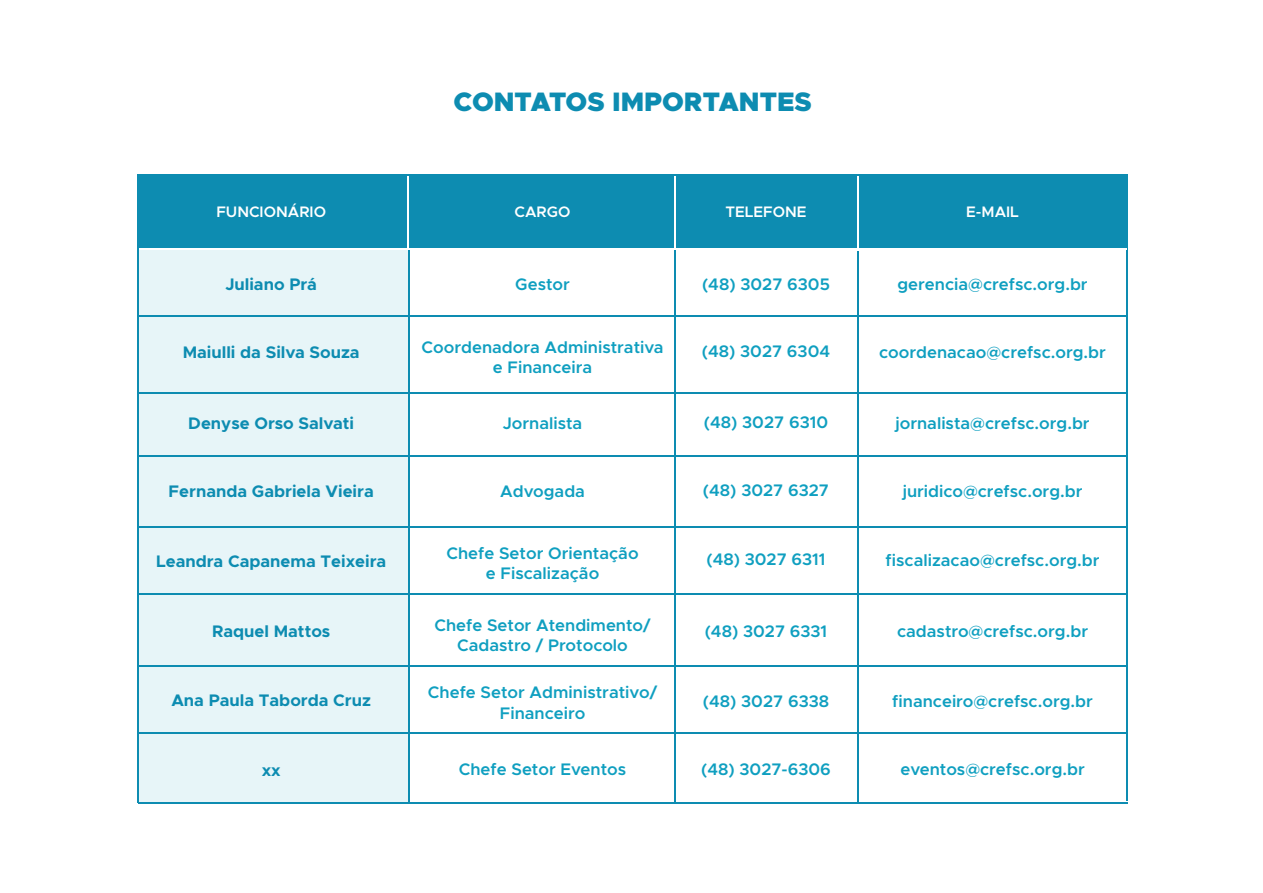
<style>
.page{position:relative;width:1263px;height:893px;background:#fff}
.page>*{position:absolute;margin:0;border:0;box-sizing:border-box;transform-origin:0 0}
.t1{font:900 26.85px "Metropolis";color:#0d8cb1}
.t2{font:600 16.8px/20.1px "Metropolis";color:#0f9fc0;text-align:center}
.t3{font:700 16.8px "Metropolis";color:#0d8cb1}
.t4{font:600 15.3px "Metropolis";color:#fff}
</style>
<div class="page">
<div style="left:138px;top:247px;width:272px;height:557px;background:#e7f5f8"></div>
<div style="left:139px;top:175px;width:987px;height:74px;background:#0d8cb1"></div>
<hr style="left:674px;top:174px;width:1px;height:76px;background:#fff">
<hr style="left:407px;top:174px;width:2px;height:76px;background:#fff">
<hr style="left:137px;top:174px;width:2px;height:628px;background:#0d8cb1">
<hr style="left:857px;top:174px;width:2px;height:76px;background:#fff">
<hr style="left:674px;top:250px;width:1px;height:552px;background:#0d8cb1">
<hr style="left:408px;top:250px;width:2px;height:552px;background:#0d8cb1">
<hr style="left:857px;top:251px;width:2px;height:551px;background:#0d8cb1">
<hr style="left:1126px;top:175px;width:2px;height:625px;background:#0d8cb1">
<hr style="left:137px;top:526px;width:991px;height:1px;background:#0d8cb1">
<hr style="left:137px;top:593px;width:991px;height:1px;background:#0d8cb1">
<hr style="left:137px;top:456px;width:991px;height:1px;background:#0d8cb1">
<hr style="left:137px;top:392px;width:991px;height:2px;background:#0d8cb1">
<hr style="left:137px;top:315px;width:991px;height:2px;background:#0d8cb1">
<hr style="left:139px;top:248px;width:987px;height:2px;background:#fff">
<hr style="left:138px;top:174px;width:989px;height:2px;background:#0d8cb1">
<hr style="left:137px;top:665px;width:991px;height:2px;background:#0d8cb1">
<hr style="left:137px;top:732px;width:991px;height:2px;background:#0d8cb1">
<hr style="left:138px;top:802px;width:989px;height:2px;background:#0d8cb1">
<h1 class="t1" style="left:453px;top:85px;width:360px">CONTATOS IMPORTANTES</h1>
<p class="t4" style="left:216px;top:203px;width:111px">FUNCIONÁRIO</p>
<p class="t4" style="left:515px;top:203px;width:57px">CARGO</p>
<p class="t4" style="left:725px;top:203px;width:83px">TELEFONE</p>
<p class="t4" style="left:966px;top:203px;width:54px">E-MAIL</p>
<p class="t3" style="left:225px;top:273px;width:93px">Juliano Prá</p>
<p class="t2" style="left:515px;top:274px;width:56px">Gestor</p>
<p class="t2" style="left:702px;top:274px;width:129px">(48) 3027 6305</p>
<p class="t2" style="left:897px;top:274px;width:192px">gerencia@crefsc.org.br</p>
<p class="t3" style="left:183px;top:342px;width:179px">Maiulli da Silva Souza</p>
<p class="t2" style="left:422px;top:337px;width:243px">Coordenadora Administrativa e Financeira</p>
<p class="t2" style="left:702px;top:342px;width:130px">(48) 3027 6304</p>
<p class="t2" style="left:879px;top:342px;width:228px">coordenacao@crefsc.org.br</p>
<p class="t3" style="left:188px;top:413px;width:167px">Denyse Orso Salvati</p>
<p class="t2" style="left:503px;top:413px;width:81px">Jornalista</p>
<p class="t2" style="left:704px;top:413px;width:126px">(48) 3027 6310</p>
<p class="t2" style="left:895px;top:413px;width:196px">jornalista@crefsc.org.br</p>
<p class="t3" style="left:169px;top:481px;width:207px">Fernanda Gabriela Vieira</p>
<p class="t2" style="left:500px;top:481px;width:86px">Advogada</p>
<p class="t2" style="left:703px;top:480px;width:128px">(48) 3027 6327</p>
<p class="t2" style="left:903px;top:481px;width:181px">juridico@crefsc.org.br</p>
<p class="t3" style="left:156px;top:551px;width:232px">Leandra Capanema Teixeira</p>
<p class="t3" style="left:212px;top:621px;width:120px">Raquel Mattos</p>
<p class="t3" style="left:171px;top:690px;width:201px">Ana Paula Taborda Cruz</p>
<p class="t2" style="left:446px;top:543px;width:194px">Chefe Setor Orientação e Fiscalização</p>
<p class="t2" style="left:434px;top:615px;width:218px">Chefe Setor Atendimento/<br>Cadastro / Protocolo</p>
<p class="t2" style="left:428px;top:683px;width:231px">Chefe Setor Administrativo/<br>Financeiro</p>
<p class="t2" style="left:706px;top:549px;width:121px">(48) 3027 6311</p>
<p class="t2" style="left:705px;top:621px;width:124px">(48) 3027 6331</p>
<p class="t2" style="left:703px;top:691px;width:128px">(48) 3027 6338</p>
<p class="t2" style="left:886px;top:550px;width:215px">fiscalizacao@crefsc.org.br</p>
<p class="t2" style="left:897px;top:621px;width:192px">cadastro@crefsc.org.br</p>
<p class="t2" style="left:892px;top:691px;width:202px">financeiro@crefsc.org.br</p>
<p class="t3" style="left:262px;top:759px;width:20px">xx</p>
<p class="t2" style="left:459px;top:759px;width:169px">Chefe Setor Eventos</p>
<p class="t2" style="left:701px;top:759px;width:131px">(48) 3027-6306</p>
<p class="t2" style="left:900px;top:759px;width:186px">eventos@crefsc.org.br</p>
</div>
